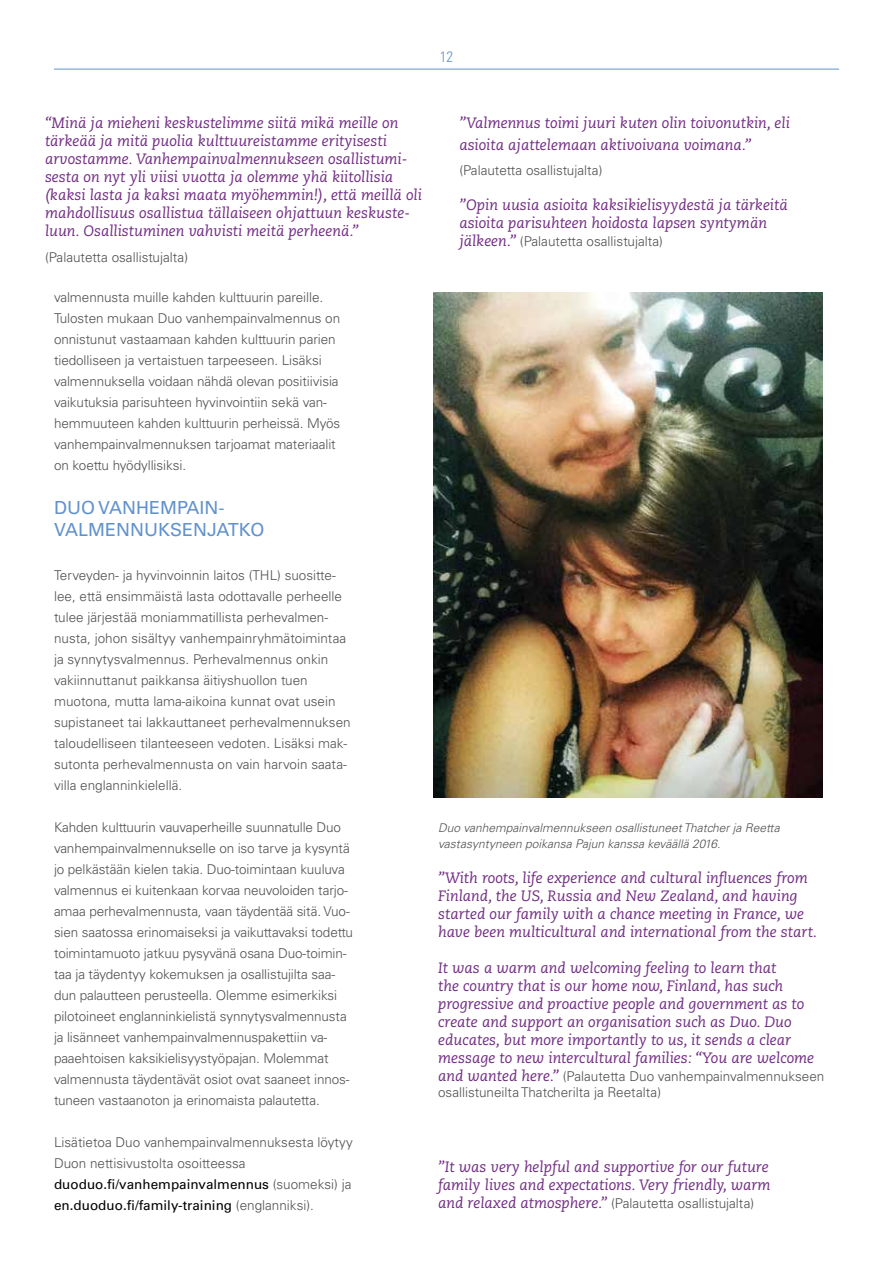
<style>
.page{position:relative;width:893px;height:1263px;background:#fff}
.page>*{position:absolute;margin:0;border:0;box-sizing:border-box;transform-origin:0 0}
.t1{font:18px/22.5px "Univers LT Std";color:#6192cc}
.t2{font:italic 15px/18px "Caecilia LT Std";color:#712c83}
.t3{font:300 condensed 15px "Univers LT Std";color:#6192cc}
.t4{font:300 13.5px/21px "Univers LT Std";letter-spacing:-.005em;color:#515151}
.t5{font:italic 300 12px/16.5px "Univers LT Std";color:#515151}
.s1{font-weight:400;color:#000}
.s2{font-family:"Caecilia LT Std";font-weight:400;font-style:italic;font-size:15px;color:#712c83}
</style>
<div class="page">
<hr style="left:54px;top:69px;width:785px;height:1px;background:#6192cc">
<img style="left:434px;top:292px;width:389px;height:505px">
<p class="t3" style="left:440px;top:47px;width:15px">12</p>
<p class="t2" style="left:45px;top:115px;width:378px">“Minä ja mieheni keskustelimme siitä mikä meille on tärkeää ja mitä puolia kulttuureistamme erityisesti arvostamme. Vanhempainvalmennukseen osallistumi&shy;sesta on nyt yli viisi vuotta ja olemme yhä kiitollisia (kaksi lasta ja kaksi maata myöhemmin!), että meillä oli mahdollisuus osallistua tällaiseen ohjattuun keskuste&shy;luun. Osallistuminen vahvisti meitä perheenä.”</p>
<p class="t4" style="left:45px;top:246px;width:145px">(Palautetta osallistujalta)</p>
<p class="t4" style="left:54px;top:287px;width:288px">valmennusta muille kahden kulttuurin pareille.<br>Tulosten mukaan Duo vanhempainvalmennus on onnistunut vastaamaan kahden kulttuurin parien tiedolliseen ja vertaistuen tarpeeseen. Lisäksi valmennuksella voidaan nähdä olevan positiivisia vaikutuksia parisuhteen hyvinvointiin sekä van&shy;hemmuuteen kahden kulttuurin perheissä. Myös vanhempainvalmennuksen tarjoamat materiaalit on koettu hyödyllisiksi.</p>
<h1 class="t1" style="left:54px;top:496px;width:212px">DUO VANHEMPAIN-<br>VALMENNUKSENJATKO</h1>
<p class="t4" style="left:54px;top:564px;width:298px">Terveyden- ja hyvinvoinnin laitos (THL) suositte&shy;lee, että ensimmäistä lasta odottavalle perheelle tulee järjestää moniammatillista perhevalmen&shy;nusta, johon sisältyy vanhempainryhmätoimintaa ja synnytysvalmennus. Perhevalmennus onkin vakiinnuttanut paikkansa äitiyshuollon tuen muotona, mutta lama-aikoina kunnat ovat usein supistaneet tai lakkauttaneet perhevalmennuksen taloudelliseen tilanteeseen vedoten. Lisäksi mak&shy;sutonta perhevalmennusta on vain harvoin saata&shy;villa englanninkielellä.</p>
<p class="t4" style="left:54px;top:816px;width:300px">Kahden kulttuurin vauvaperheille suunnatulle Duo vanhempainvalmennukselle on iso tarve ja kysyntä jo pelkästään kielen takia. Duo-toimintaan kuuluva valmennus ei kuitenkaan korvaa neuvoloiden tarjo&shy;amaa perhevalmennusta, vaan täydentää sitä. Vuo&shy;sien saatossa erinomaiseksi ja vaikuttavaksi todettu toimintamuoto jatkuu pysyvänä osana Duo-toimin&shy;taa ja täydentyy kokemuksen ja osallistujilta saa&shy;dun palautteen perusteella. Olemme esimerkiksi pilotoineet englanninkielistä synnytysvalmennusta ja lisänneet vanhempainvalmennuspakettiin va&shy;paaehtoisen kaksikielisyystyöpajan. Molemmat valmennusta täydentävät osiot ovat saaneet innos&shy;tuneen vastaanoton ja erinomaista palautetta.</p>
<p class="t4" style="left:54px;top:1131px;width:300px">Lisätietoa Duo vanhempainvalmennuksesta löytyy Duon nettisivustolta osoitteessa <span class="s1">duoduo.fi/vanhempainvalmennus</span> (suomeksi) ja <span class="s1">en.duoduo.fi/family-training</span> (englanniksi).</p>
<p class="t2" style="left:459px;top:113px;width:332px;line-height:21.6px">”Valmennus toimi juuri kuten olin toivonutkin, eli asioita ajattelemaan aktivoivana voimana.”</p>
<p class="t4" style="left:459px;top:160px;width:145px">(Palautetta osallistujalta)</p>
<p class="t2" style="left:459px;top:196px;width:330px">”Opin uusia asioita kaksikielisyydestä ja tärkeitä asioita parisuhteen hoidosta lapsen syntymän</p>
<p class="t4" style="left:459px;top:231px;width:205px"><span class="s2">jälkeen.”</span> (Palautetta osallistujalta)</p>
<p class="t5" style="left:438px;top:819px;width:343px">Duo vanhempainvalmennukseen osallistuneet Thatcher ja Reetta vastasyntyneen poikansa Pajun kanssa keväällä 2016.</p>
<p class="t2" style="left:438px;top:869px;width:380px">”With roots, life experience and cultural influences from Finland, the US, Russia and New Zealand, and having started our family with a chance meeting in France, we have been multicultural and international from the start.</p>
<p class="t2" style="left:438px;top:959px;width:378px">It was a warm and welcoming feeling to learn that<br>the country that is our home now, Finland, has such progressive and proactive people and government as to create and support an organisation such as Duo. Duo educates, but more importantly to us, it sends a clear message to new intercultural families: “You are welcome</p>
<p class="t4" style="left:438px;top:1068px;width:388px;line-height:16.2px"><span class="s2">and wanted here.”</span> (Palautetta Duo vanhempainvalmennukseen osallistuneilta Thatcherilta ja Reetalta)</p>
<p class="t2" style="left:438px;top:1158px;width:334px">”It was very helpful and supportive for our future family lives and expectations. Very friendly, warm</p>
<p class="t4" style="left:438px;top:1192px;width:318px"><span class="s2">and relaxed atmosphere.”</span> (Palautetta osallistujalta)</p>
</div>
